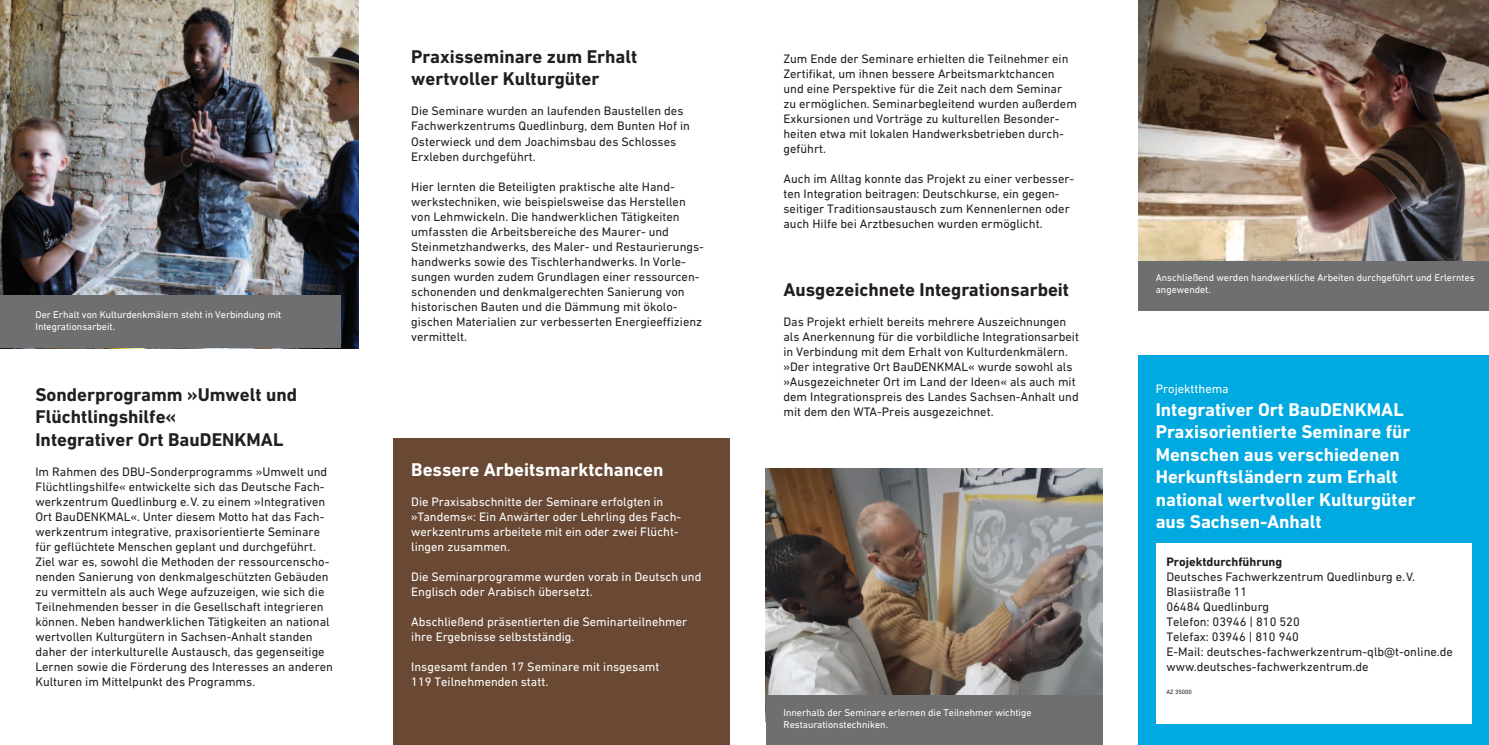
<style>
.page{position:relative;width:1489px;height:745px;background:#fff}
.page>*{position:absolute;margin:0;border:0;box-sizing:border-box;transform-origin:0 0}
.t1{font:700 18.75px/22.5px "DIN Next W1 G";color:#fff}
.t2{font:700 18.75px/22.5px "DIN Next W1 G";color:#231f20}
.t3{font:12.5px/15px "DIN Next W1 G";color:#231f20}
.t4{font:12.5px/15px "DIN Next W1 G";color:#fff}
.t5{font:700 12.5px "DIN Next W1 G";color:#231f20}
.t6{font:10px/12px "DIN Next W1 G";color:#fff}
.t7{font:6.25px "DIN Next W1 G";color:#231f20}
</style>
<div class="page">
<div style="left:1137px;top:355px;width:351px;height:389px;background:#00a9e0"></div>
<div style="left:393px;top:438px;width:337px;height:306px;background:#694834"></div>
<img style="left:0;top:0;width:358px;height:348px">
<img style="left:1138px;top:0;width:350px;height:261px">
<img style="left:765px;top:468px;width:337px;height:226px">
<div style="left:1155px;top:543px;width:315px;height:180px;background:#fff"></div>
<div style="left:1137px;top:261px;width:351px;height:49px;background:#6d6f71"></div>
<div style="left:0;top:295px;width:340px;height:53px;background:#6d6f71"></div>
<div style="left:765px;top:694px;width:337px;height:50px;background:#6d6f71"></div>
<p class="t6" style="left:35px;top:308px;width:247px">Der Erhalt von Kulturdenkmälern steht in Verbindung mit<br>Integrationsarbeit.</p>
<h1 class="t2" style="left:35px;top:383px;width:263px">Sonderprogramm »Umwelt und<br>Flüchtlingshilfe«<br>Integrativer Ort BauDENKMAL</h1>
<p class="t3" style="left:35px;top:463px;width:299px">Im Rahmen des DBU-Sonderprogramms »Umwelt und Flüchtlingshilfe« entwickelte sich das Deutsche Fach&shy;werkzentrum Quedlinburg e.V. zu einem »Integrativen Ort BauDENKMAL«. Unter diesem Motto hat das Fach&shy;werkzentrum integrative, praxisorientierte Seminare für geflüchtete Menschen geplant und durchgeführt.<br>Ziel war es, sowohl die Methoden der ressourcenscho&shy;nenden Sanierung von denkmalgeschützten Gebäuden zu vermitteln als auch Wege aufzuzeigen, wie sich die Teilnehmenden besser in die Gesellschaft integrieren können. Neben handwerklichen Tätigkeiten an national wertvollen Kulturgütern in Sachsen-Anhalt standen daher der interkulturelle Austausch, das gegenseitige Lernen sowie die Förderung des Interesses an anderen Kulturen im Mittelpunkt des Programms.</p>
<h1 class="t2" style="left:411px;top:45px;width:227px">Praxisseminare zum Erhalt wertvoller Kulturgüter</h1>
<p class="t3" style="left:411px;top:103px;width:280px">Die Seminare wurden an laufenden Baustellen des Fachwerkzentrums Quedlinburg, dem Bunten Hof in Osterwieck und dem Joachimsbau des Schlosses Erxleben durchgeführt.</p>
<p class="t3" style="left:411px;top:178px;width:294px">Hier lernten die Beteiligten praktische alte Hand&shy;werkstechniken, wie beispielsweise das Herstellen von Lehmwickeln. Die handwerklichen Tätigkeiten umfassten die Arbeitsbereiche des Maurer- und Steinmetzhandwerks, des Maler- und Restaurierungs&shy;handwerks sowie des Tischlerhandwerks. In Vorle&shy;sungen wurden zudem Grundlagen einer ressourcen&shy;schonenden und denkmalgerechten Sanierung von historischen Bauten und die Dämmung mit ökolo&shy;gischen Materialien zur verbesserten Energieeffizienz vermittelt.</p>
<h1 class="t1" style="left:411px;top:458px;width:254px">Bessere Arbeitsmarktchancen</h1>
<p class="t4" style="left:411px;top:493px;width:271px">Die Praxisabschnitte der Seminare erfolgten in »Tandems«: Ein Anwärter oder Lehrling des Fach&shy;werkzentrums arbeitete mit ein oder zwei Flücht&shy;lingen zusammen.</p>
<p class="t4" style="left:411px;top:568px;width:292px">Die Seminarprogramme wurden vorab in Deutsch und<br>Englisch oder Arabisch übersetzt.</p>
<p class="t4" style="left:411px;top:613px;width:277px">Abschließend präsentierten die Seminarteilnehmer ihre Ergebnisse selbstständig.</p>
<p class="t4" style="left:411px;top:658px;width:250px">Insgesamt fanden 17 Seminare mit insgesamt<br>119 Teilnehmenden statt.</p>
<p class="t3" style="left:783px;top:51px;width:295px">Zum Ende der Seminare erhielten die Teilnehmer ein Zertifikat, um ihnen bessere Arbeitsmarktchancen und eine Perspektive für die Zeit nach dem Seminar zu ermöglichen. Seminarbegleitend wurden außerdem Exkursionen und Vorträge zu kulturellen Besonder&shy;heiten etwa mit lokalen Handwerksbetrieben durch&shy;geführt.</p>
<p class="t3" style="left:783px;top:171px;width:292px">Auch im Alltag konnte das Projekt zu einer verbesser&shy;ten Integration beitragen: Deutschkurse, ein gegen&shy;seitiger Traditionsaustausch zum Kennenlernen oder auch Hilfe bei Arztbesuchen wurden ermöglicht.</p>
<h1 class="t2" style="left:783px;top:278px;width:287px">Ausgezeichnete Integrationsarbeit</h1>
<p class="t3" style="left:783px;top:313px;width:297px">Das Projekt erhielt bereits mehrere Auszeichnungen als Anerkennung für die vorbildliche Integrationsarbeit in Verbindung mit dem Erhalt von Kulturdenkmälern. »Der integrative Ort BauDENKMAL« wurde sowohl als »Ausgezeichneter Ort im Land der Ideen« als auch mit dem Integrationspreis des Landes Sachsen-Anhalt und mit dem den WTA-Preis ausgezeichnet.</p>
<p class="t6" style="left:783px;top:706px;width:249px">Innerhalb der Seminare erlernen die Teilnehmer wichtige<br>Restaurationstechniken.</p>
<p class="t6" style="left:1155px;top:271px;width:320px">Anschließend werden handwerkliche Arbeiten durchgeführt und Erlerntes angewendet.</p>
<p class="t4" style="left:1155px;top:381px;width:75px">Projektthema</p>
<h1 class="t1" style="left:1155px;top:398px;width:261px">Integrativer Ort BauDENKMAL<br>Praxisorientierte Seminare für<br>Menschen aus verschiedenen<br>Herkunftsländern zum Erhalt national wertvoller Kulturgüter aus Sachsen-Anhalt</h1>
<p class="t5" style="left:1166px;top:554px;width:117px">Projektdurchführung</p>
<p class="t3" style="left:1166px;top:568px;width:288px">Deutsches Fachwerkzentrum Quedlinburg e.V.<br>Blasiistraße 11<br>06484 Quedlinburg<br>Telefon: 03946 | 810 520<br>Telefax: 03946 | 810 940<br>E-Mail: deutsches-fachwerkzentrum-qlb@t-online.de www.deutsches-fachwerkzentrum.de</p>
<p class="t7" style="left:1166px;top:687px;width:27px">AZ 35000</p>
</div>
